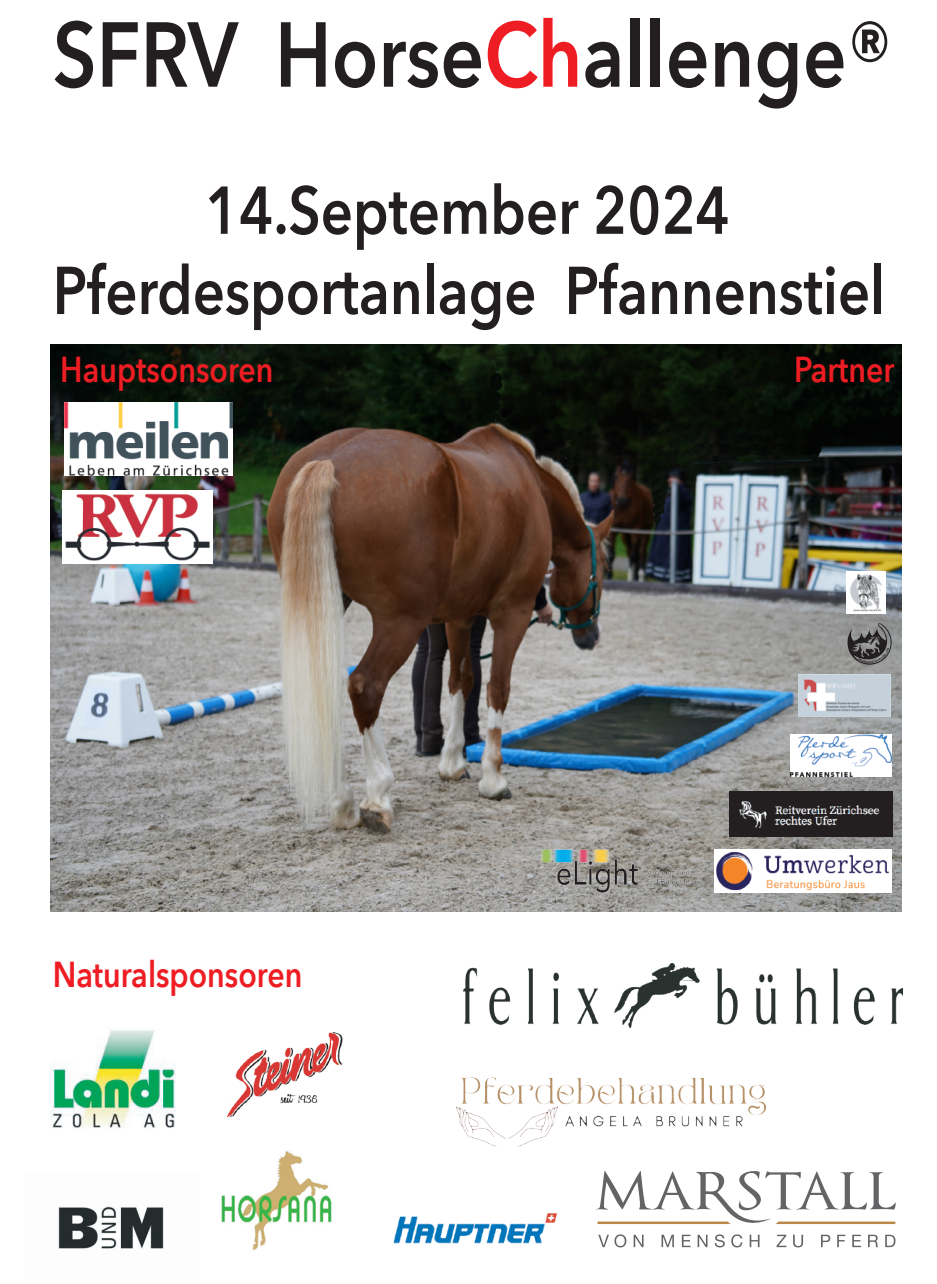
<style>
.page{position:relative;width:937px;height:1284px;background:#fff}
.page>*{position:absolute;margin:0;border:0;box-sizing:border-box;transform-origin:0 0}
.t1{font:600 91.05px "Avenir Next";color:#231f20;scale:.84 1}
.t2{font:600 66.9px/80.2px "Avenir Next";color:#231f20;text-align:center;scale:.84 1}
.t3{font:600 36px "Avenir Next";color:#ee1d23;scale:.84 1}
.s1{color:#ee1d23}
</style>
<div class="page">
<img style="left:50px;top:345px;width:851px;height:566px">
<img style="left:62px;top:491px;width:150px;height:72px">
<img style="left:64px;top:403px;width:169px;height:72px">
<img style="left:798px;top:674px;width:93px;height:43px">
<img style="left:847px;top:571px;width:38px;height:43px">
<img style="left:790px;top:734px;width:101px;height:42px">
<img style="left:714px;top:850px;width:177px;height:42px">
<img style="left:541px;top:850px;width:161px;height:42px">
<svg style="left:847px;top:623px;width:45px;height:41px"></svg>
<img style="left:730px;top:791px;width:162px;height:46px">
<img style="left:393px;top:1213px;width:165px;height:31px">
<img style="left:227px;top:1032px;width:116px;height:85px">
<img style="left:456px;top:1077px;width:311px;height:70px">
<img style="left:463px;top:963px;width:439px;height:64px">
<img style="left:221px;top:1151px;width:111px;height:100px">
<svg style="left:596px;top:1171px;width:300px;height:76px"></svg>
<img style="left:50px;top:1030px;width:126px;height:98px">
<img style="left:58px;top:1206px;width:106px;height:43px">
<h1 class="t1" style="left:53px;top:-23px;width:1001px">SFRV Horse<span class="s1">Ch</span>allenge®</h1>
<p class="t2" style="left:53px;top:169px;width:992px">14.September 2024<br>Pferdesportanlage Pfannenstiel</p>
<p class="t3" style="left:60px;top:339px;width:255px">Hauptsonsoren</p>
<p class="t3" style="left:794px;top:339px;width:121px">Partner</p>
<p class="t3" style="left:53px;top:944px;width:299px">Naturalsponsoren</p>
</div>
